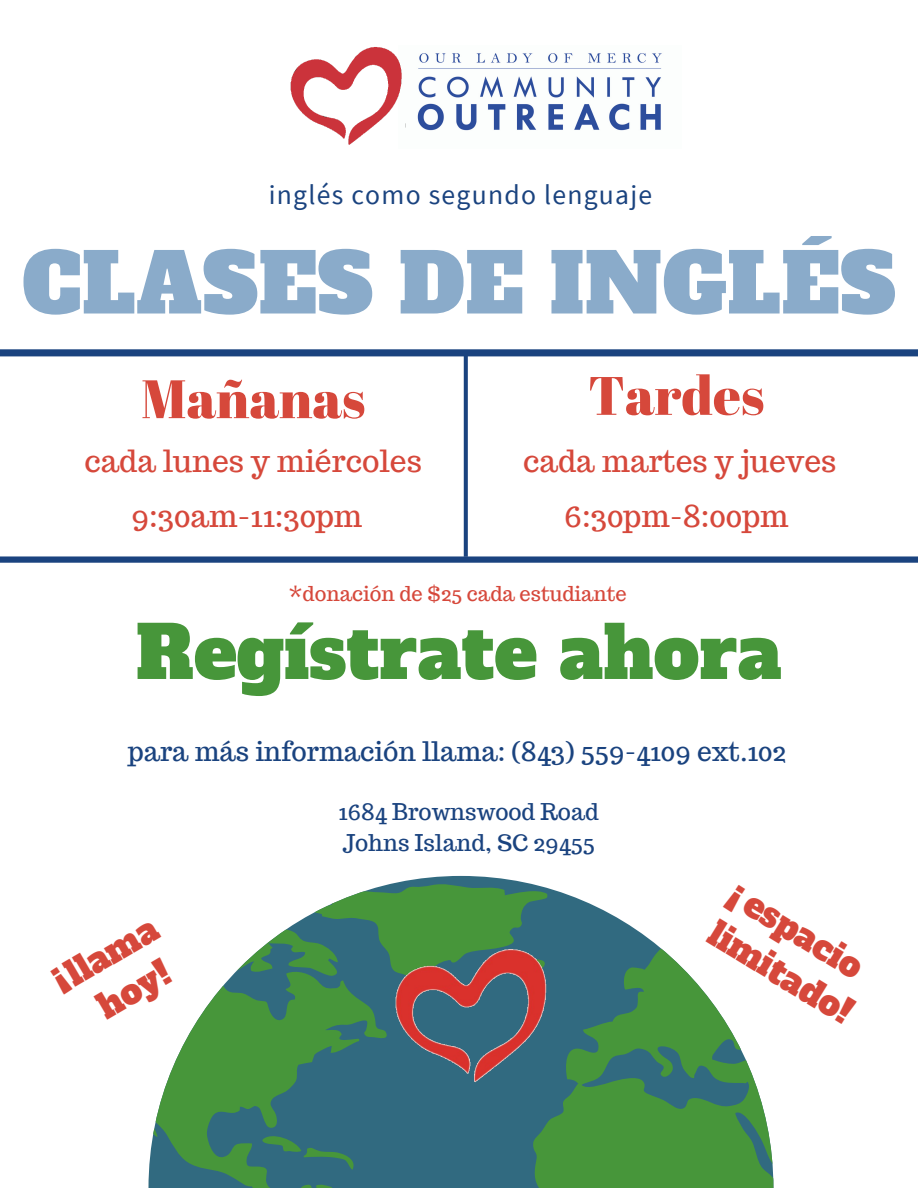
<style>
.page{position:relative;width:918px;height:1188px;background:#fff}
.page>*{position:absolute;margin:0;border:0;box-sizing:border-box;transform-origin:0 0}
.t1{font:81.75px "Alfa Slab One";letter-spacing:.01em;color:#8aabca}
.t2{font:72.3px "Alfa Slab One";color:#47963a}
.t3{font:54px "Abril Fatface";color:#d6483b}
.t4{font:33.9px/43.7px "Alfa Slab One";color:#d6483b;text-align:center}
.t5{font:30.15px "Trocchi";color:#d6483b}
.t6{font:30px "Trocchi";color:#d6483b}
.t7{font:27.6px "Source Sans Pro";letter-spacing:.045em;color:#1a437f}
.t8{font:26.4px "Trocchi";color:#1a437f}
.t9{font:22.65px/31px "Trocchi";color:#1a437f}
.t10{font:20.1px "Trocchi";color:#d6483b}
</style>
<div class="page">
<svg style="left:390px;top:876px;width:211px;height:312px;fill:#316a80"></svg>
<svg style="left:148px;top:986px;width:314px;height:202px;background:#4e8a70"></svg>
<svg style="left:260px;top:1135px;width:96px;height:35px;background:#357272"></svg>
<svg style="left:223px;top:884px;width:324px;height:102px"></svg>
<svg style="left:532px;top:909px;width:241px;height:279px"></svg>
<svg style="left:527px;top:1150px;width:8px;height:18px"></svg>
<img style="left:417px;top:53px;width:245px;height:78px">
<svg style="left:0;top:349px;width:918px;height:214px"></svg>
<img style="left:290px;top:47px;width:116px;height:98px">
<img style="left:382px;top:931px;width:168px;height:175px">
<svg style="left:723px;top:909px;width:23px;height:3px"></svg>
<p class="t7" style="left:269px;top:177px;width:385px">inglés como segundo lenguaje</p>
<h1 class="t1" style="left:22px;top:229px;width:875px">CLASES DE INGLÉS</h1>
<h3 class="t3" style="left:141px;top:361px;width:226px">Mañanas</h3>
<p class="t6" style="left:84px;top:441px;width:339px">cada lunes y miércoles</p>
<h3 class="t3" style="left:588px;top:358px;width:178px">Tardes</h3>
<p class="t6" style="left:523px;top:441px;width:315px">cada martes y jueves</p>
<p class="t5" style="left:131px;top:496px;width:233px">9:30am-11:30pm</p>
<p class="t5" style="left:564px;top:496px;width:226px">6:30pm-8:00pm</p>
<p class="t10" style="left:288px;top:580px;width:340px">*donación de $25 cada estudiante</p>
<h2 class="t2" style="left:136px;top:604px;width:647px">Regístrate ahora</h2>
<p class="t8" style="left:128px;top:734px;width:660px">para más información llama: (843) 559-4109 ext.102</p>
<p class="t4" style="left:58px;top:958px;width:102px;rotate:-30deg">llama hoy!</p>
<p class="t9" style="left:338px;top:796px;width:262px">1684 Brownswood Road<br>Johns Island, SC 29455</p>
<p class="t4" style="left:747px;top:874px;width:163px;rotate:32deg">espacio limitado!</p>
</div>
